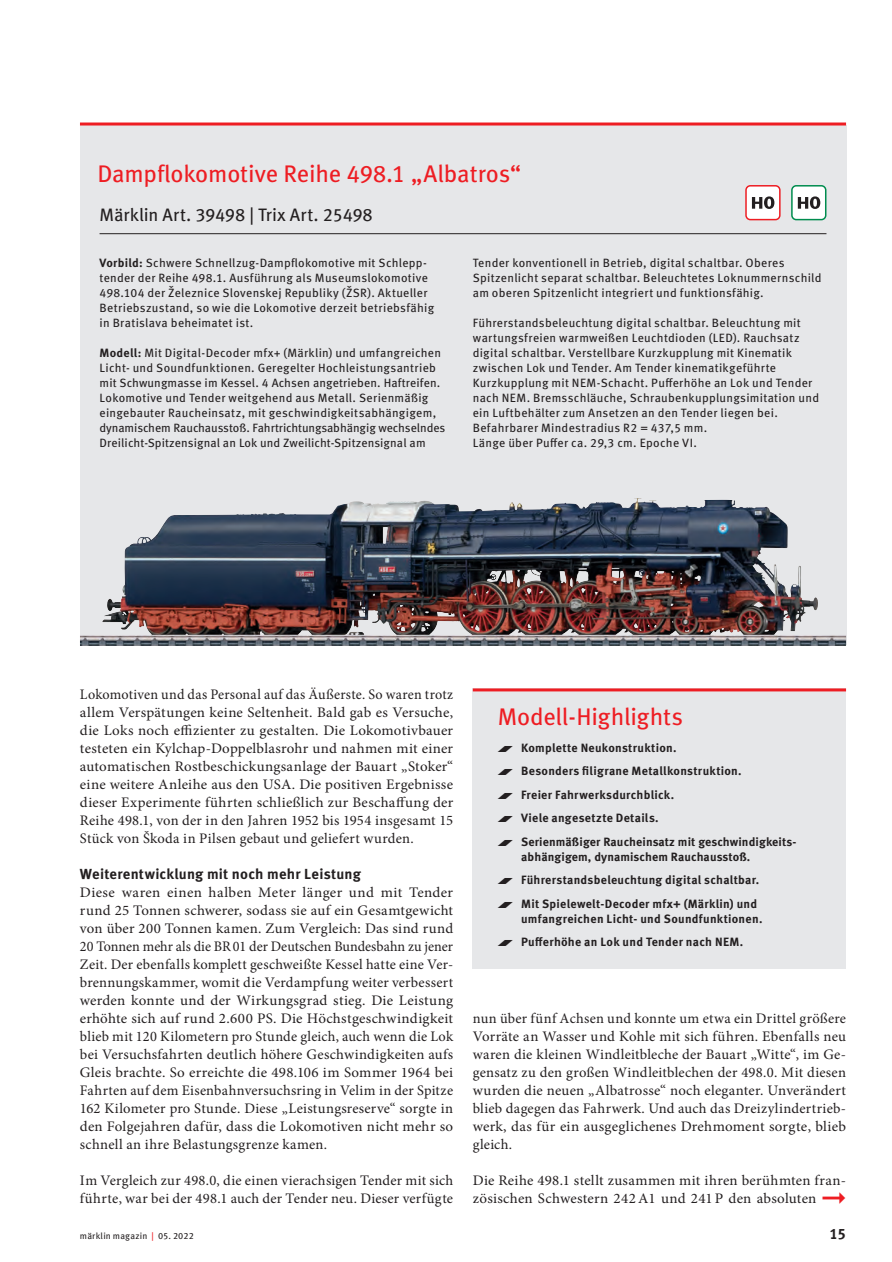
<style>
.page{position:relative;width:892px;height:1262px;background:#fff}
.page>*{position:absolute;margin:0;border:0;box-sizing:border-box;transform-origin:0 0}
.t1{font:24px "Meta OT";letter-spacing:-.01em;color:#ee1d23}
.t2{font:18px "Meta OT";letter-spacing:-.005em;color:#231f20}
.t3{font:700 15px "Meta OT";color:#231f20}
.t4{font:14.55px/18px "Minion Pro";letter-spacing:.015em;color:#231f20;text-align:justify}
.t5{font:700 14.55px "Meta OT";letter-spacing:.015em;color:#231f20}
.t6{font:12px/15px "Meta OT";letter-spacing:.02em;color:#231f20}
.t7{font:700 12px/15px "Meta OT";letter-spacing:.02em;color:#231f20}
.t8{font:9px "Meta OT";letter-spacing:.02em;color:#231f20}
.s1{font-weight:700}
.s2{font-family:"Maerklin Aufzaehlung";font-weight:400;font-size:20.25px}
.s3{color:#ee1d23}
</style>
<div class="page">
<div style="left:472px;top:688px;width:373px;height:280px;background:#e6e7e9"></div>
<hr style="left:472px;top:688px;width:373px;height:3px;background:#ee1d23">
<svg style="left:80px;top:125px;width:765px;height:519px;background:#c3c2c6"></svg>
<hr style="left:80px;top:122px;width:765px;height:3px;background:#ee1d23">
<div style="left:791px;top:186px;width:34px;height:33px;background:#fff;border-radius:4px"></div>
<svg style="left:797px;top:196px;width:23px;height:13px"></svg>
<div style="left:790px;top:185px;width:36px;height:35px;border:2px solid #008c4e;border-radius:4px"></div>
<div style="left:745px;top:186px;width:34px;height:33px;background:#fff;border-radius:4px"></div>
<svg style="left:751px;top:196px;width:23px;height:13px"></svg>
<div style="left:745px;top:185px;width:35px;height:35px;border:2px solid #ee1d23;border-radius:4px"></div>
<img style="left:273px;top:499px;width:363px;height:15px">
<hr style="left:99px;top:233px;width:727px;height:1px;background:#231f20">
<h1 class="t1" style="left:97px;top:159px;width:425px">Dampflokomotive Reihe 498.1 „Albatros“</h1>
<p class="t2" style="left:99px;top:203px;width:274px">Märklin Art. 39498 | Trix Art. 25498</p>
<p class="t6" style="left:99px;top:255px;width:336px"><span class="s1">Vorbild:</span> Schwere Schnellzug-Dampflokomotive mit Schlepp&shy;tender der Reihe 498.1. Ausführung als Museumslokomotive 498.104 der Železnice Slovenskej Republiky (ŽSR). Aktueller Betriebszustand, so wie die Lokomotive derzeit betriebsfähig in Bratislava beheimatet ist.</p>
<p class="t6" style="left:99px;top:345px;width:347px"><span class="s1">Modell:</span> Mit Digital-Decoder mfx+ (Märklin) und umfangreichen Licht- und Soundfunktionen. Geregelter Hochleistungsantrieb mit Schwungmasse im Kessel. 4 Achsen angetrieben. Haftreifen.<br>Lokomotive und Tender weitgehend aus Metall. Serienmäßig eingebauter Raucheinsatz, mit geschwindigkeitsabhängigem, dynamischem Rauchausstoß. Fahrtrichtungsabhängig wechselndes Dreilicht-Spitzensignal an Lok und Zweilicht-Spitzensignal am</p>
<p class="t6" style="left:472px;top:255px;width:350px">Tender konventionell in Betrieb, digital schaltbar. Oberes<br>Spitzenlicht separat schaltbar. Beleuchtetes Loknummernschild am oberen Spitzenlicht integriert und funktionsfähig.</p>
<p class="t6" style="left:472px;top:315px;width:348px">Führerstandsbeleuchtung digital schaltbar. Beleuchtung mit wartungsfreien warmweißen Leuchtdioden (LED). Rauchsatz digital schaltbar. Verstellbare Kurzkupplung mit Kinematik zwischen Lok und Tender. Am Tender kinematikgeführte Kurzkupplung mit NEM-Schacht. Pufferhöhe an Lok und Tender nach NEM. Bremsschläuche, Schraubenkupplungsimitation und ein Luftbehälter zum Ansetzen an den Tender liegen bei.<br>Befahrbarer Mindestradius R2 = 437,5 mm.<br>Länge über Puffer ca. 29,3 cm. Epoche VI.</p>
<p class="t4" style="left:80px;top:685px;width:374px">Lokomotiven und das Personal auf das Äußerste. So waren trotz allem Verspätungen keine Seltenheit. Bald gab es Versuche, die Loks noch effizienter zu gestalten. Die Lokomotivbauer testeten ein Kylchap-Doppelblasrohr und nahmen mit einer automatischen Rostbeschickungsanlage der Bauart „Stoker“ eine weitere Anleihe aus den USA. Die positiven Ergebnisse dieser Experimente führten schließlich zur Beschaffung der Reihe 498.1, von der in den Jahren 1952 bis 1954 insgesamt 15<br>Stück von Škoda in Pilsen gebaut und geliefert wurden.</p>
<p class="t5" style="left:80px;top:864px;width:282px">Weiterentwicklung mit noch mehr Leistung</p>
<p class="t4" style="left:80px;top:883px;width:374px">Diese waren einen halben Meter länger und mit Tender rund 25 Tonnen schwerer, sodass sie auf ein Gesamtgewicht von über 200 Tonnen kamen. Zum Vergleich: Das sind rund 20 Tonnen mehr als die BR01 der Deutschen Bundesbahn zu jener Zeit. Der ebenfalls komplett geschweißte Kessel hatte eine Ver&shy;brennungskammer, womit die Verdampfung weiter verbessert werden konnte und der Wirkungsgrad stieg. Die Leistung erhöhte sich auf rund 2.600 PS. Die Höchstgeschwindigkeit blieb mit 120 Kilometern pro Stunde gleich, auch wenn die Lok bei Versuchsfahrten deutlich höhere Geschwindigkeiten aufs Gleis brachte. So erreichte die 498.106 im Sommer 1964 bei Fahrten auf dem Eisenbahnversuchsring in Velim in der Spitze 162 Kilometer pro Stunde. Diese „Leistungsreserve“ sorgte in den Folgejahren dafür, dass die Lokomotiven nicht mehr so schnell an ihre Belastungsgrenze kamen.</p>
<p class="t4" style="left:80px;top:1171px;width:374px">Im Vergleich zur 498.0, die einen vierachsigen Tender mit sich führte, war bei der 498.1 auch der Tender neu. Dieser verfügte</p>
<h1 class="t1" style="left:497px;top:701px;width:187px">Modell-Highlights</h1>
<p class="t7" style="left:497px;top:740px;width:180px"><span class="s2">•</span> Komplette Neukonstruktion.</p>
<p class="t7" style="left:497px;top:763px;width:245px"><span class="s2">•</span> Besonders filigrane Metallkonstruktion.</p>
<p class="t7" style="left:497px;top:787px;width:178px"><span class="s2">•</span> Freier Fahrwerksdurchblick.</p>
<p class="t7" style="left:497px;top:810px;width:162px"><span class="s2">•</span> Viele angesetzte Details.</p>
<p class="t7" style="left:521px;top:834px;width:277px;text-indent:-23px"><span class="s2">•</span> Serienmäßiger Raucheinsatz mit geschwindigkeits&shy;abhängigem, dynamischem Rauchausstoß.</p>
<p class="t7" style="left:497px;top:872px;width:263px"><span class="s2">•</span> Führerstandsbeleuchtung digital schaltbar.</p>
<p class="t7" style="left:521px;top:896px;width:243px;text-indent:-23px"><span class="s2">•</span> Mit Spielewelt-Decoder mfx+ (Märklin) und umfangreichen Licht- und Soundfunktionen.</p>
<p class="t7" style="left:497px;top:934px;width:247px"><span class="s2">•</span> Pufferhöhe an Lok und Tender nach NEM.</p>
<p class="t4" style="left:472px;top:1009px;width:374px">nun über fünf Achsen und konnte um etwa ein Drittel größere Vorräte an Wasser und Kohle mit sich führen. Ebenfalls neu waren die kleinen Windleitbleche der Bauart „Witte“, im Ge&shy;gensatz zu den großen Windleitblechen der 498.0. Mit diesen wurden die neuen „Albatrosse“ noch eleganter. Unverändert blieb dagegen das Fahrwerk. Und auch das Dreizylindertrieb&shy;werk, das für ein ausgeglichenes Drehmoment sorgte, blieb gleich.</p>
<p class="t4" style="left:472px;top:1171px;width:374px">Die Reihe 498.1 stellt zusammen mit ihren berühmten fran&shy;zösischen Schwestern 242A1 und 241 P den absoluten <span class="s3">➞</span></p>
<p class="t8" style="left:80px;top:1230px;width:115px">märklin magazin <span class="s3">|</span> 05. 2022</p>
<p class="t3" style="left:829px;top:1224px;width:18px">15</p>
</div>
